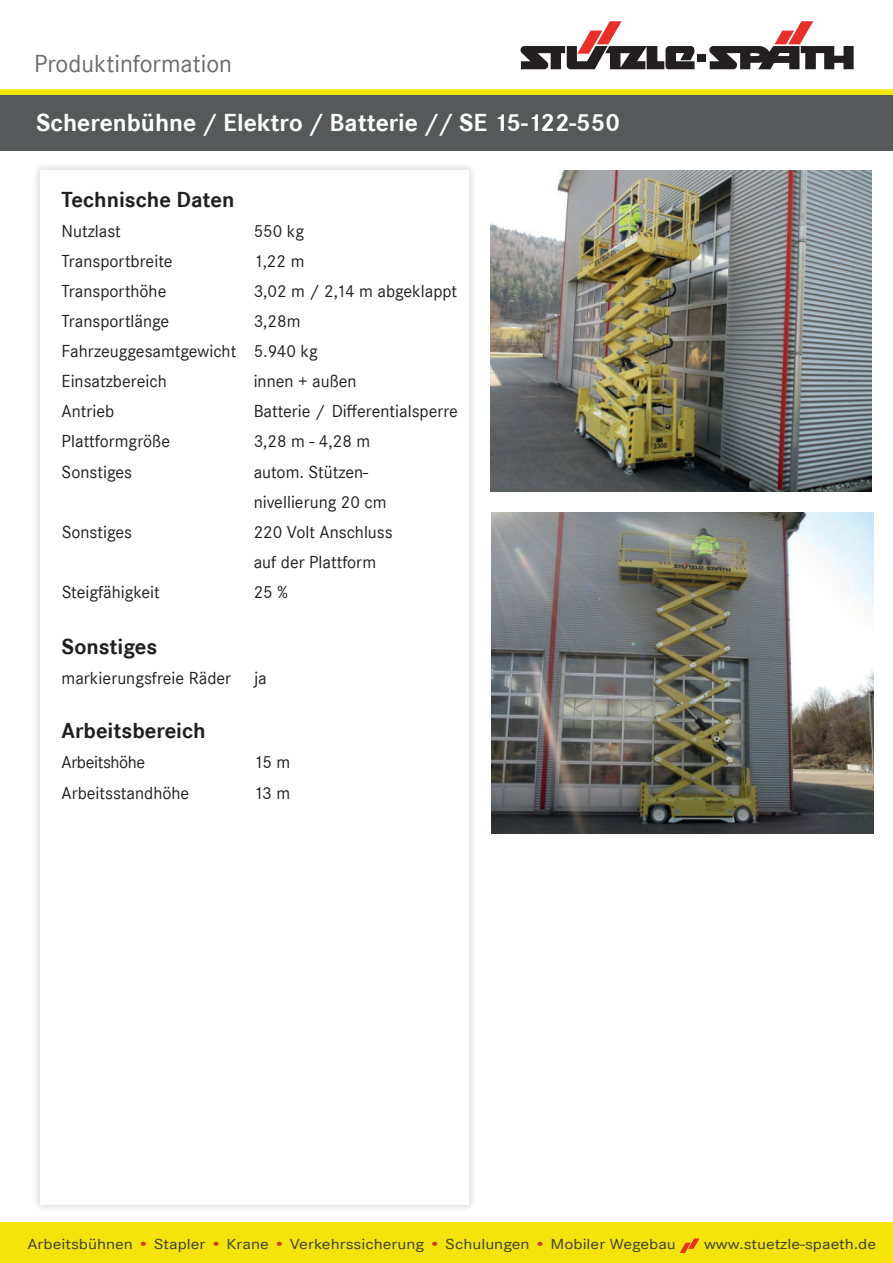
<style>
.page{position:relative;width:893px;height:1263px;background:#fff}
.page>*{position:absolute;margin:0;border:0;box-sizing:border-box;transform-origin:0 0}
.t1{font:700 25.5px "Corporate S";color:#fff}
.t2{font:25.5px "Corporate S";color:#6b6b6e}
.t3{font:700 22.5px "Corporate S";color:#231f20}
.t4{font:18px/30px "Corporate S";color:#231f20}
.t5{font:18px "Corporate S";letter-spacing:-.02em;color:#231f20}
.t6{font:15px "Corporate S";color:#3c3c3d;scale:1.2 1}
.s1{color:#d43d32}
</style>
<div class="page">
<div style="left:31px;top:160px;width:448px;height:1054px;background:#fff;opacity:.75"></div>
<div style="left:40px;top:170px;width:429px;height:1034px;background:#fff"></div>
<div style="left:0;top:1223px;width:893px;height:40px;background:#f5e409"></div>
<div style="left:0;top:89px;width:893px;height:6px;background:#f5e409"></div>
<div style="left:697px;top:55px;width:9px;height:7px;background:#231f20"></div>
<svg style="left:520px;top:21px;width:174px;height:48px"></svg>
<svg style="left:709px;top:21px;width:145px;height:48px"></svg>
<div style="left:0;top:95px;width:893px;height:55px;background:#57585a"></div>
<img style="left:490px;top:170px;width:382px;height:322px">
<svg style="left:680px;top:1238px;width:19px;height:15px"></svg>
<img style="left:492px;top:512px;width:381px;height:322px">
<h1 class="t2" style="left:34px;top:49px;width:200px">Produktinformation</h1>
<h1 class="t1" style="left:36px;top:108px;width:585px">Scherenbühne / Elektro / Batterie // SE 15-122-550</h1>
<p class="t3" style="left:62px;top:187px;width:174px">Technische Daten</p>
<p class="t4" style="left:62px;top:217px;width:61px">Nutzlast</p>
<p class="t4" style="left:254px;top:217px;width:52px">550 kg</p>
<p class="t4" style="left:62px;top:247px;width:112px">Transportbreite</p>
<p class="t4" style="left:254px;top:247px;width:52px">1,22 m</p>
<p class="t4" style="left:62px;top:277px;width:106px">Transporthöhe</p>
<p class="t4" style="left:254px;top:277px;width:205px">3,02 m / 2,14 m abgeklappt</p>
<p class="t4" style="left:62px;top:307px;width:109px">Transportlänge</p>
<p class="t4" style="left:62px;top:307px;width:258px;text-indent:192px">3,28m<br>Fahrzeuggesamtgewicht 5.940 kg<br>Einsatzbereich</p>
<p class="t4" style="left:254px;top:367px;width:104px">innen + außen</p>
<p class="t4" style="left:62px;top:397px;width:54px">Antrieb</p>
<p class="t4" style="left:254px;top:397px;width:206px">Batterie / Differentialsperre</p>
<p class="t4" style="left:62px;top:427px;width:110px">Plattformgröße</p>
<p class="t4" style="left:254px;top:427px;width:118px">3,28 m - 4,28 m</p>
<p class="t4" style="left:62px;top:457px;width:72px">Sonstiges</p>
<p class="t4" style="left:254px;top:457px;width:135px">autom. Stützen&shy;nivellierung 20 cm</p>
<p class="t4" style="left:62px;top:517px;width:72px">Sonstiges</p>
<p class="t4" style="left:254px;top:517px;width:141px">220 Volt Anschluss auf der Plattform</p>
<p class="t4" style="left:62px;top:577px;width:100px">Steigfähigkeit</p>
<p class="t4" style="left:254px;top:577px;width:36px">25 %</p>
<p class="t3" style="left:62px;top:634px;width:97px">Sonstiges</p>
<p class="t4" style="left:62px;top:664px;width:171px">markierungsfreie Räder</p>
<p class="t4" style="left:254px;top:664px;width:15px">ja</p>
<p class="t3" style="left:62px;top:718px;width:146px">Arbeitsbereich</p>
<p class="t5" style="left:62px;top:752px;width:85px">Arbeitshöhe</p>
<p class="t4" style="left:254px;top:748px;width:38px">15 m</p>
<p class="t4" style="left:62px;top:778px;width:129px">Arbeitsstandhöhe</p>
<p class="t4" style="left:254px;top:778px;width:38px">13 m</p>
<p class="t6" style="left:27px;top:1235px;width:542px">Arbeitsbühnen <span class="s1">•</span> Stapler <span class="s1">•</span> Krane <span class="s1">•</span> Verkehrssicherung <span class="s1">•</span> Schulungen <span class="s1">•</span> Mobiler Wegebau</p>
<p class="t6" style="left:704px;top:1235px;width:145px">www.stuetzle-spaeth.de</p>
</div>
